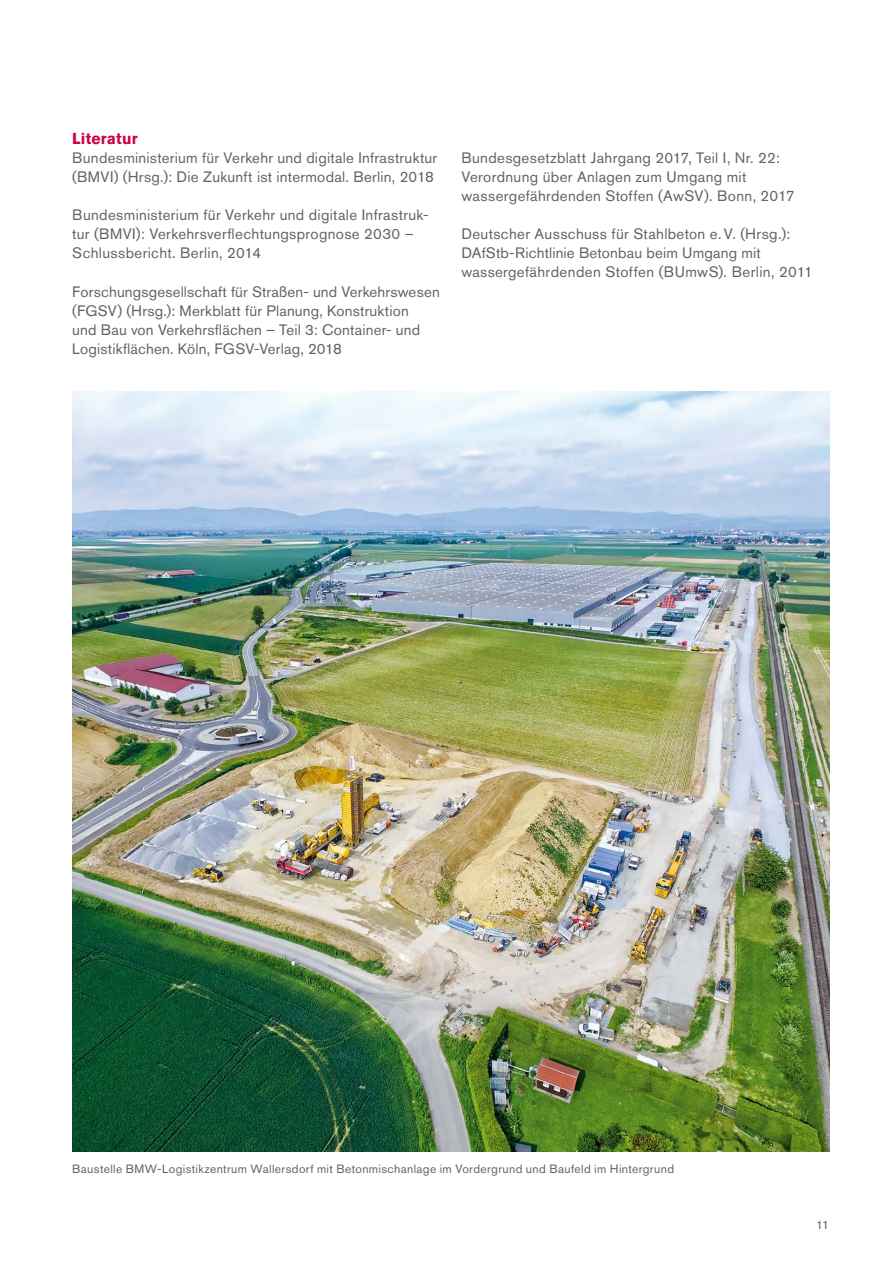
<style>
.page{position:relative;width:893px;height:1263px;background:#fff}
.page>*{position:absolute;margin:0;border:0;box-sizing:border-box;transform-origin:0 0}
.t1{font:700 15.75px "Akzidenz Grotesk BE";letter-spacing:.01em;color:#cd0042}
.t2{font:15px/19px "Akzidenz Grotesk BE";letter-spacing:.02em;color:#626463}
.t3{font:12px "Akzidenz Grotesk BE";letter-spacing:.03em;color:#626463}
</style>
<div class="page">
<img style="left:72px;top:392px;width:757px;height:759px">
<p class="t1" style="left:72px;top:129px;width:67px">Literatur</p>
<p class="t2" style="left:72px;top:148px;width:367px">Bundesministerium für Verkehr und digitale Infrastruktur (BMVI) (Hrsg.): Die Zukunft ist intermodal. Berlin, 2018</p>
<p class="t2" style="left:72px;top:205px;width:358px">Bundesministerium für Verkehr und digitale Infrastruk&shy;tur (BMVI): Verkehrsverflechtungsprognose 2030 –<br>Schlussbericht. Berlin, 2014</p>
<p class="t2" style="left:72px;top:282px;width:369px">Forschungsgesellschaft für Straßen- und Verkehrswesen (FGSV) (Hrsg.): Merkblatt für Planung, Konstruktion<br>und Bau von Verkehrsflächen – Teil 3: Container- und Logistikflächen. Köln, FGSV-Verlag, 2018</p>
<p class="t2" style="left:461px;top:148px;width:335px">Bundesgesetzblatt Jahrgang 2017, Teil I, Nr. 22:<br>Verordnung über Anlagen zum Umgang mit wassergefährdenden Stoffen (AwSV). Bonn, 2017</p>
<p class="t2" style="left:461px;top:224px;width:353px">Deutscher Ausschuss für Stahlbeton e. V. (Hrsg.):<br>DAfStb-Richtlinie Betonbau beim Umgang mit wassergefährdenden Stoffen (BUmwS). Berlin, 2011</p>
<p class="t3" style="left:72px;top:1161px;width:603px">Baustelle BMW-Logistikzentrum Wallersdorf mit Betonmischanlage im Vordergrund und Baufeld im Hintergrund</p>
<p class="t3" style="left:816px;top:1218px;width:15px">11</p>
</div>
